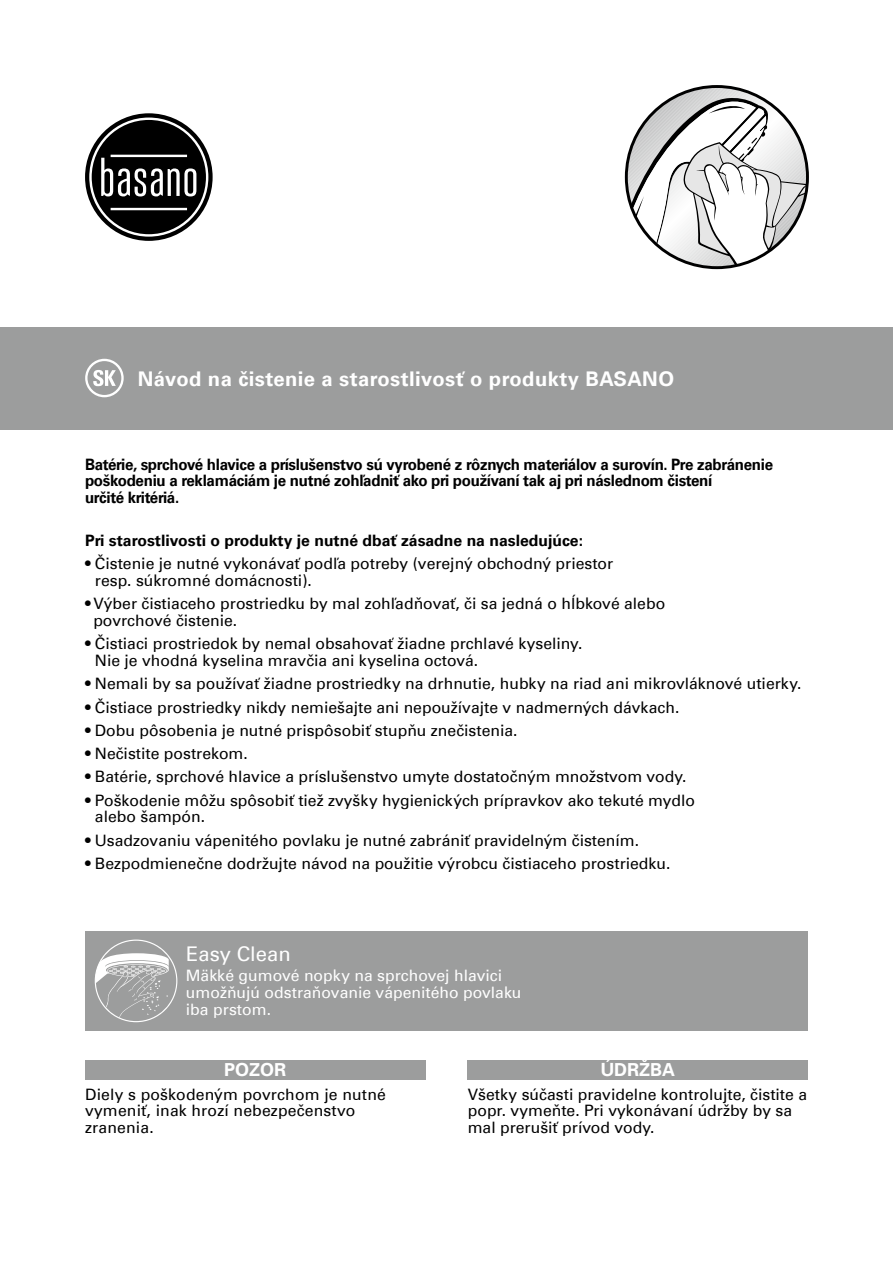
<style>
.page{position:relative;width:893px;height:1263px;background:#fff}
.page>*{position:absolute;margin:0;border:0;box-sizing:border-box;transform-origin:0 0}
.t1{font:700 20.25px "Univers Com 65";letter-spacing:.02em;color:#fff}
.t2{font:20.25px "Univers Com 55 Roman";color:#fff}
.t3{font:700 18px "Univers Com 65";color:#fff}
.t4{font:15.75px/16.8px "Univers Com 55 Roman";color:#000}
.t5{font:700 15.75px/16.8px "Univers Com 65";letter-spacing:-.02em;color:#000;scale:.96 1}
.t6{font:15.75px/16.8px "Univers Com 55 Roman";color:#fff}
.t7{font:700 15.75px "Univers Com 65";color:#000}
</style>
<div class="page">
<svg style="left:85px;top:113px;width:128px;height:128px;background:#191919"></svg>
<div style="left:89px;top:118px;width:119px;height:119px;border:2px solid #fff;border-radius:50%"></div>
<hr style="left:111px;top:155px;width:76px;height:2px;background:#fff">
<hr style="left:111px;top:208px;width:76px;height:2px;background:#fff">
<svg style="left:101px;top:158px;width:95px;height:38px"></svg>
<svg style="left:627px;top:87px;width:180px;height:180px"></svg>
<div style="left:0;top:327px;width:893px;height:102px;background:#9c9d9d"></div>
<div style="left:85px;top:1060px;width:340px;height:19px;background:#9c9d9d"></div>
<div style="left:468px;top:1060px;width:340px;height:19px;background:#9c9d9d"></div>
<div style="left:85px;top:931px;width:723px;height:100px;background:#9c9d9d"></div>
<svg style="left:95px;top:939px;width:82px;height:83px"></svg>
<svg style="left:85px;top:359px;width:39px;height:38px"></svg>
<p class="t1" style="left:138px;top:367px;width:538px">Návod na čistenie a starostlivosť o produkty BASANO</p>
<p class="t5" style="left:85px;top:456px;width:718px">Batérie, sprchové hlavice a príslušenstvo sú vyrobené z rôznych materiálov a surovín. Pre zabránenie poškodeniu a reklamáciám je nutné zohľadniť ako pri používaní tak aj pri následnom čistení<br>určité kritériá.</p>
<p class="t7" style="left:85px;top:531px;width:500px">Pri starostlivosti o produkty je nutné dbať zásadne na nasledujúce:</p>
<p class="t4" style="left:95px;top:555px;width:520px;text-indent:-10px">• Čistenie je nutné vykonávať podľa potreby (verejný obchodný priestor resp. súkromné domácnosti).</p>
<p class="t4" style="left:93px;top:595px;width:573px;text-indent:-8px">• Výber čistiaceho prostriedku by mal zohľadňovať, či sa jedná o hĺbkové alebo povrchové čistenie.</p>
<p class="t4" style="left:95px;top:635px;width:489px;text-indent:-10px">• Čistiaci prostriedok by nemal obsahovať žiadne prchlavé kyseliny.<br>Nie je vhodná kyselina mravčia ani kyselina octová.</p>
<p class="t4" style="left:85px;top:675px;width:718px">• Nemali by sa používať žiadne prostriedky na drhnutie, hubky na riad ani mikrovláknové utierky.</p>
<p class="t4" style="left:85px;top:699px;width:596px">• Čistiace prostriedky nikdy nemiešajte ani nepoužívajte v nadmerných dávkach.</p>
<p class="t4" style="left:85px;top:722px;width:434px">• Dobu pôsobenia je nutné prispôsobiť stupňu znečistenia.</p>
<p class="t4" style="left:85px;top:745px;width:164px">• Nečistite postrekom.</p>
<p class="t4" style="left:85px;top:768px;width:603px">• Batérie, sprchové hlavice a príslušenstvo umyte dostatočným množstvom vody.</p>
<p class="t4" style="left:95px;top:792px;width:602px;text-indent:-10px">• Poškodenie môžu spôsobiť tiež zvyšky hygienických prípravkov ako tekuté mydlo alebo šampón.</p>
<p class="t4" style="left:85px;top:832px;width:556px">• Usadzovaniu vápenitého povlaku je nutné zabrániť pravidelným čistením.</p>
<p class="t4" style="left:85px;top:855px;width:587px">• Bezpodmienečne dodržujte návod na použitie výrobcu čistiaceho prostriedku.</p>
<p class="t2" style="left:186px;top:942px;width:106px">Easy Clean</p>
<p class="t6" style="left:186px;top:967px;width:337px">Mäkké gumové nopky na sprchovej hlavici umožňujú odstraňovanie vápenitého povlaku iba prstom.</p>
<p class="t3" style="left:224px;top:1059px;width:64px">POZOR</p>
<p class="t4" style="left:85px;top:1085px;width:302px">Diely s poškodeným povrchom je nutné vymeniť, inak hrozí nebezpečenstvo zranenia.</p>
<p class="t3" style="left:601px;top:1059px;width:76px">ÚDRŽBA</p>
<p class="t4" style="left:468px;top:1085px;width:341px">Všetky súčasti pravidelne kontrolujte, čistite a popr. vymeňte. Pri vykonávaní údržby by sa mal prerušiť prívod vody.</p>
</div>
